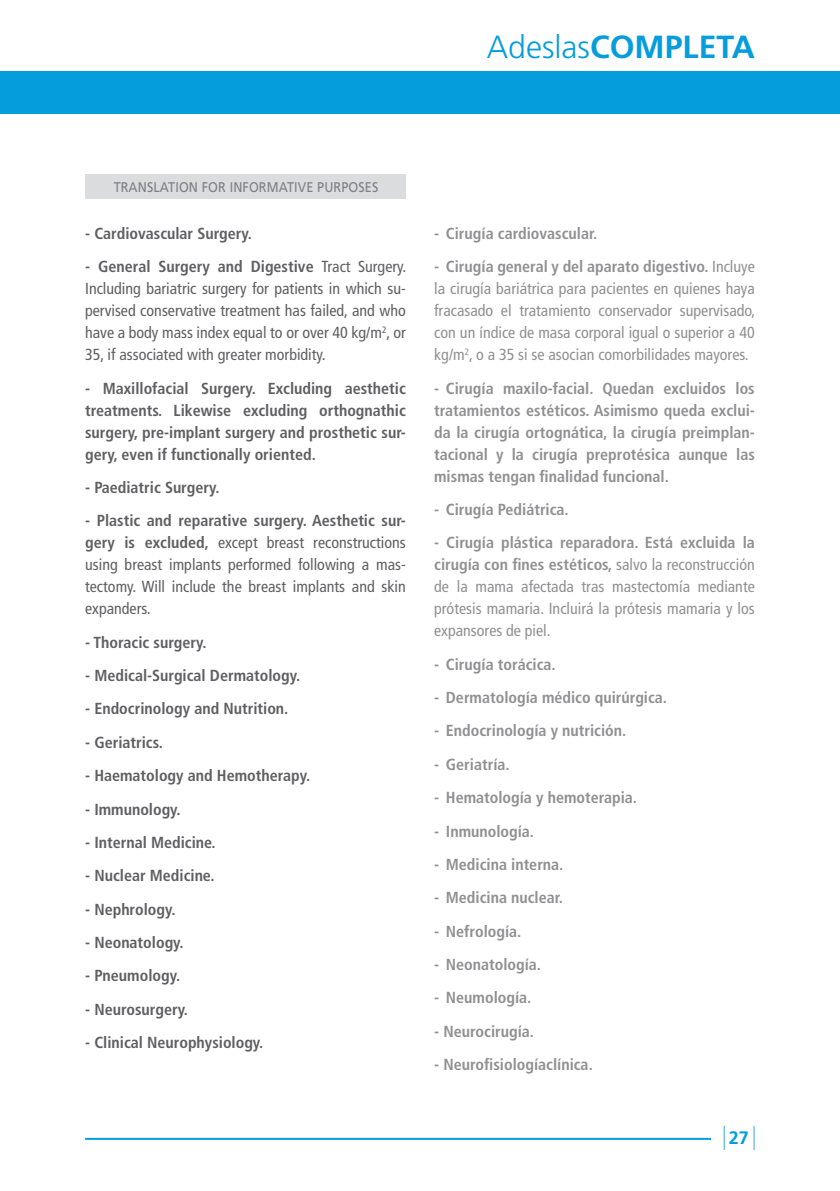
<style>
.page{position:relative;width:840px;height:1191px;background:#fff}
.page>*{position:absolute;margin:0;border:0;box-sizing:border-box;transform-origin:0 0}
.t1{font:700 32px "Frutiger";color:#069ddc}
.t2{font:700 18px "Frutiger";color:#069ddc}
.t3{font:700 condensed 16px/22px "Frutiger";color:#5f5f62;text-align:justify}
.t4{font:condensed 16px/22px "Frutiger";color:#5f5f62;text-align:justify}
.t5{font:14px "Frutiger";letter-spacing:.01em;color:#7d7f82;scale:.9 1}
.s1{font-weight:300}
.s2{font-weight:700}
</style>
<div class="page">
<div style="left:0;top:71px;width:839px;height:43px;background:#069ddc"></div>
<hr style="left:85px;top:1137px;width:625px;height:2px;background:#069ddc">
<svg style="left:753px;top:1125px;width:1px;height:25px"></svg>
<svg style="left:723px;top:1126px;width:1px;height:24px"></svg>
<div style="left:85px;top:174px;width:320px;height:25px;background:#dbdcde"></div>
<h1 class="t1" style="left:486px;top:28px;width:269px"><span class="s1">Adeslas</span>COMPLETA</h1>
<p class="t5" style="left:114px;top:179px;width:295px">TRANSLATION FOR INFORMATIVE PURPOSES</p>
<p class="t3" style="left:85px;top:222px;width:168px">- Cardiovascular Surgery.</p>
<p class="t4" style="left:85px;top:256px;width:322px"><span class="s2">- General Surgery and Digestive</span> Tract Surgery.<br>Including bariatric surgery for patients in which su&shy;pervised conservative treatment has failed, and who have a body mass index equal to or over 40 kg/m<sup>2</sup>, or 35, if associated with greater morbidity.</p>
<p class="t3" style="left:85px;top:377px;width:322px">- Maxillofacial Surgery. Excluding aesthetic treatments. Likewise excluding orthognathic surgery, pre-implant surgery and prosthetic sur&shy;gery, even if functionally oriented.</p>
<p class="t3" style="left:85px;top:476px;width:136px">- Paediatric Surgery.</p>
<p class="t4" style="left:85px;top:510px;width:322px"><span class="s2">- Plastic and reparative surgery. Aesthetic sur&shy;gery is excluded,</span> except breast reconstructions using breast implants performed following a mas&shy;tectomy. Will include the breast implants and skin expanders.</p>
<p class="t3" style="left:85px;top:631px;width:123px">- Thoracic surgery.</p>
<p class="t3" style="left:85px;top:664px;width:216px">- Medical-Surgical Dermatology.</p>
<p class="t3" style="left:85px;top:698px;width:205px">- Endocrinology and Nutrition.</p>
<p class="t3" style="left:85px;top:731px;width:79px">- Geriatrics.</p>
<p class="t3" style="left:85px;top:764px;width:226px">- Haematology and Hemotherapy.</p>
<p class="t3" style="left:85px;top:798px;width:97px">- Immunology.</p>
<p class="t3" style="left:85px;top:831px;width:132px">- Internal Medicine.</p>
<p class="t3" style="left:85px;top:864px;width:131px">- Nuclear Medicine.</p>
<p class="t3" style="left:85px;top:898px;width:92px">- Nephrology.</p>
<p class="t3" style="left:85px;top:931px;width:100px">- Neonatology.</p>
<p class="t3" style="left:85px;top:964px;width:96px">- Pneumology.</p>
<p class="t3" style="left:85px;top:998px;width:104px">- Neurosurgery.</p>
<p class="t3" style="left:85px;top:1031px;width:180px">- Clinical Neurophysiology.</p>
<p class="t3" style="left:434px;top:222px;width:164px">- Cirugía cardiovascular.</p>
<p class="t4" style="left:434px;top:256px;width:322px"><span class="s2">- Cirugía general y del aparato digestivo.</span> Incluye la cirugía bariátrica para pacientes en quienes haya fracasado el tratamiento conservador supervisado, con un índice de masa corporal igual o superior a 40 kg/m<sup>2</sup>, o a 35 si se asocian comorbilidades mayores.</p>
<p class="t3" style="left:434px;top:377px;width:322px">- Cirugía maxilo-facial. Quedan excluidos los tratamientos estéticos. Asimismo queda exclui&shy;da la cirugía ortognática, la cirugía preimplan&shy;tacional y la cirugía preprotésica aunque las mismas tengan finalidad funcional.</p>
<p class="t3" style="left:434px;top:498px;width:136px">- Cirugía Pediátrica.</p>
<p class="t4" style="left:434px;top:532px;width:322px"><span class="s2">- Cirugía plástica reparadora. Está excluida la cirugía con fines estéticos,</span> salvo la reconstrucción de la mama afectada tras mastectomía mediante prótesis mamaria. Incluirá la prótesis mamaria y los expansores de piel.</p>
<p class="t3" style="left:434px;top:653px;width:123px">- Cirugía torácica.</p>
<p class="t3" style="left:434px;top:686px;width:234px">- Dermatología médico quirúrgica.</p>
<p class="t3" style="left:434px;top:720px;width:193px">- Endocrinología y nutrición.</p>
<p class="t3" style="left:434px;top:753px;width:77px">- Geriatría.</p>
<p class="t3" style="left:434px;top:786px;width:204px">- Hematología y hemoterapia.</p>
<p class="t3" style="left:434px;top:820px;width:101px">- Inmunología.</p>
<p class="t3" style="left:434px;top:853px;width:131px">- Medicina interna.</p>
<p class="t3" style="left:434px;top:886px;width:130px">- Medicina nuclear.</p>
<p class="t3" style="left:434px;top:920px;width:89px">- Nefrología.</p>
<p class="t3" style="left:434px;top:953px;width:108px">- Neonatología.</p>
<p class="t3" style="left:434px;top:986px;width:99px">- Neumología.</p>
<p class="t3" style="left:434px;top:1020px;width:101px">- Neurocirugía.</p>
<p class="t3" style="left:434px;top:1053px;width:160px">- Neurofisiologíaclínica.</p>
<p class="t2" style="left:728px;top:1127px;width:22px">27</p>
</div>
